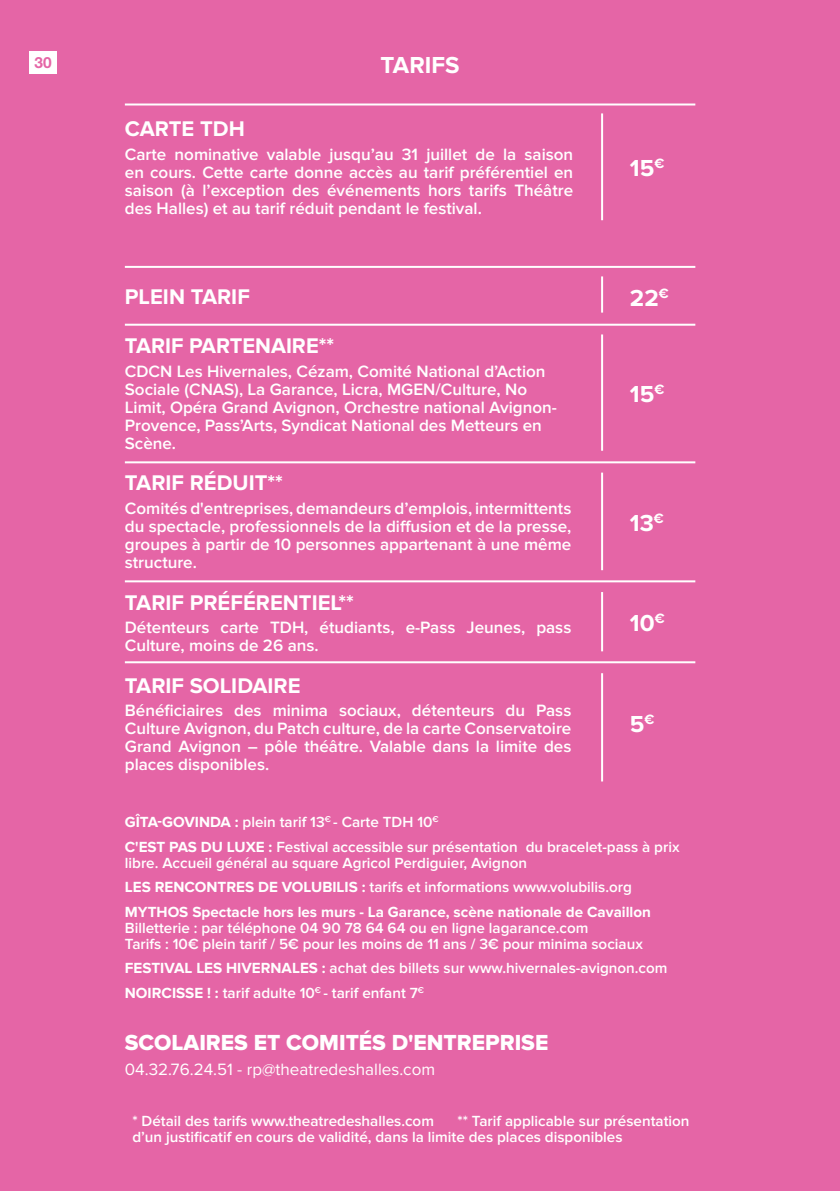
<style>
.page{position:relative;width:840px;height:1191px;background:#fff}
.page>*{position:absolute;margin:0;border:0;box-sizing:border-box;transform-origin:0 0}
.t1{font:700 24px "Proxima Nova";color:#fff}
.t2{font:22.6px "Proxima Nova Extrabld";color:#fff}
.t3{font:700 22px "Proxima Nova";color:#fff}
.t4{font:600 17px/18px "Proxima Nova";color:#fff;text-align:justify}
.t5{font:17px "Proxima Nova";color:#fff}
.t6{font:700 15.4px "Helvetica Neue";color:#e565a6}
.t7{font:600 15.2px/16px "Proxima Nova";color:#fff}
.t8{font:700 15.2px/16px "Proxima Nova";color:#fff}
.s1{font-weight:700}
.s2{font-weight:600}
</style>
<div class="page">
<div style="left:0;top:0;width:839px;height:1191px;background:#e565a6"></div>
<div style="left:30px;top:51px;width:27px;height:23px;background:#fff"></div>
<hr style="left:125px;top:103px;width:570px;height:2px;background:#fff">
<hr style="left:125px;top:266px;width:570px;height:2px;background:#fff">
<hr style="left:125px;top:324px;width:570px;height:2px;background:#fff">
<hr style="left:125px;top:461px;width:570px;height:2px;background:#fff">
<hr style="left:125px;top:580px;width:570px;height:2px;background:#fff">
<hr style="left:125px;top:661px;width:570px;height:2px;background:#fff">
<hr style="left:600px;top:113px;width:2px;height:107px;background:#fff">
<hr style="left:600px;top:276px;width:2px;height:36px;background:#fff">
<hr style="left:600px;top:592px;width:2px;height:59px;background:#fff">
<hr style="left:600px;top:472px;width:2px;height:98px;background:#fff">
<hr style="left:600px;top:334px;width:2px;height:117px;background:#fff">
<hr style="left:600px;top:673px;width:2px;height:108px;background:#fff">
<p class="t6" style="left:35px;top:50px;width:19px">30</p>
<p class="t1" style="left:380px;top:51px;width:80px">TARIFS</p>
<p class="t3" style="left:125px;top:116px;width:121px">CARTE TDH</p>
<p class="t4" style="left:125px;top:146px;width:449px">Carte nominative valable jusqu’au 31 juillet de la saison en cours. Cette carte donne accès au tarif préférentiel en saison (à l’exception des événements hors tarifs Théâtre des Halles) et au tarif réduit pendant le festival.</p>
<p class="t3" style="left:125px;top:284px;width:126px">PLEIN TARIF</p>
<p class="t3" style="left:125px;top:333px;width:210px">TARIF PARTENAIRE**</p>
<p class="t4" style="left:125px;top:362px;width:433px;text-align:left">CDCN Les Hivernales, Cézam, Comité National d’Action Sociale (CNAS), La Garance, Licra, MGEN/Culture, No Limit, Opéra Grand Avignon, Orchestre national Avignon-Provence, Pass’Arts, Syndicat National des Metteurs en Scène.</p>
<p class="t3" style="left:125px;top:470px;width:159px">TARIF RÉDUIT**</p>
<p class="t4" style="left:125px;top:499px;width:448px">Comités d'entreprises, demandeurs d’emplois, intermittents du spectacle, professionnels de la diffusion et de la presse, groupes à partir de 10 personnes appartenant à une même structure.</p>
<p class="t3" style="left:125px;top:589px;width:230px">TARIF PRÉFÉRENTIEL**</p>
<p class="t4" style="left:125px;top:619px;width:448px">Détenteurs carte TDH, étudiants, e-Pass Jeunes, pass<br>Culture, moins de 26 ans.</p>
<p class="t3" style="left:125px;top:672px;width:177px">TARIF SOLIDAIRE</p>
<p class="t4" style="left:125px;top:702px;width:448px">Bénéficiaires des minima sociaux, détenteurs du Pass Culture Avignon, du Patch culture, de la carte Conservatoire Grand Avignon – pôle théâtre. Valable dans la limite des places disponibles.</p>
<p class="t1" style="left:629px;top:154px;width:36px">15<sup>€</sup></p>
<p class="t1" style="left:629px;top:284px;width:40px">22<sup>€</sup></p>
<p class="t1" style="left:629px;top:380px;width:36px">15<sup>€</sup></p>
<p class="t1" style="left:629px;top:509px;width:35px">13<sup>€</sup></p>
<p class="t1" style="left:629px;top:609px;width:36px">10<sup>€</sup></p>
<p class="t1" style="left:629px;top:710px;width:26px">5<sup>€</sup></p>
<p class="t7" style="left:125px;top:814px;width:315px"><span class="s1">GÎTA-GOVINDA :</span> plein tarif 13<sup>€</sup> - Carte TDH 10<sup>€</sup></p>
<p class="t7" style="left:125px;top:839px;width:556px"><span class="s1">C'EST PAS DU LUXE :</span> Festival accessible sur présentation du bracelet-pass à prix libre. Accueil général au square Agricol Perdiguier, Avignon</p>
<p class="t7" style="left:125px;top:879px;width:508px"><span class="s1">LES RENCONTRES DE VOLUBILIS :</span> tarifs et informations www.volubilis.org</p>
<p class="t8" style="left:125px;top:904px;width:527px">MYTHOS Spectacle hors les murs - La Garance, scène nationale de Cavaillon<br><span class="s2">Billetterie : par téléphone 04 90 78 64 64 ou en ligne lagarance.com</span></p>
<p class="t7" style="left:125px;top:936px;width:519px">Tarifs : 10€ plein tarif / 5€ pour les moins de 11 ans / 3€ pour minima sociaux</p>
<p class="t7" style="left:125px;top:960px;width:543px"><span class="s1">FESTIVAL LES HIVERNALES :</span> achat des billets sur www.hivernales-avignon.com</p>
<p class="t7" style="left:125px;top:985px;width:300px"><span class="s1">NOIRCISSE ! :</span> tarif adulte 10<sup>€</sup> - tarif enfant 7<sup>€</sup></p>
<p class="t2" style="left:125px;top:1029px;width:425px">SCOLAIRES ET COMITÉS D'ENTREPRISE</p>
<p class="t5" style="left:125px;top:1059px;width:311px">04.32.76.24.51 - rp@theatredeshalles.com</p>
<p class="t7" style="left:132px;top:1113px;width:303px">* Détail des tarifs www.theatredeshalles.com</p>
<p class="t7" style="left:132px;top:1113px;width:558px;text-indent:325px">** Tarif applicable sur présentation d’un justificatif en cours de validité, dans la limite des places disponibles</p>
</div>
